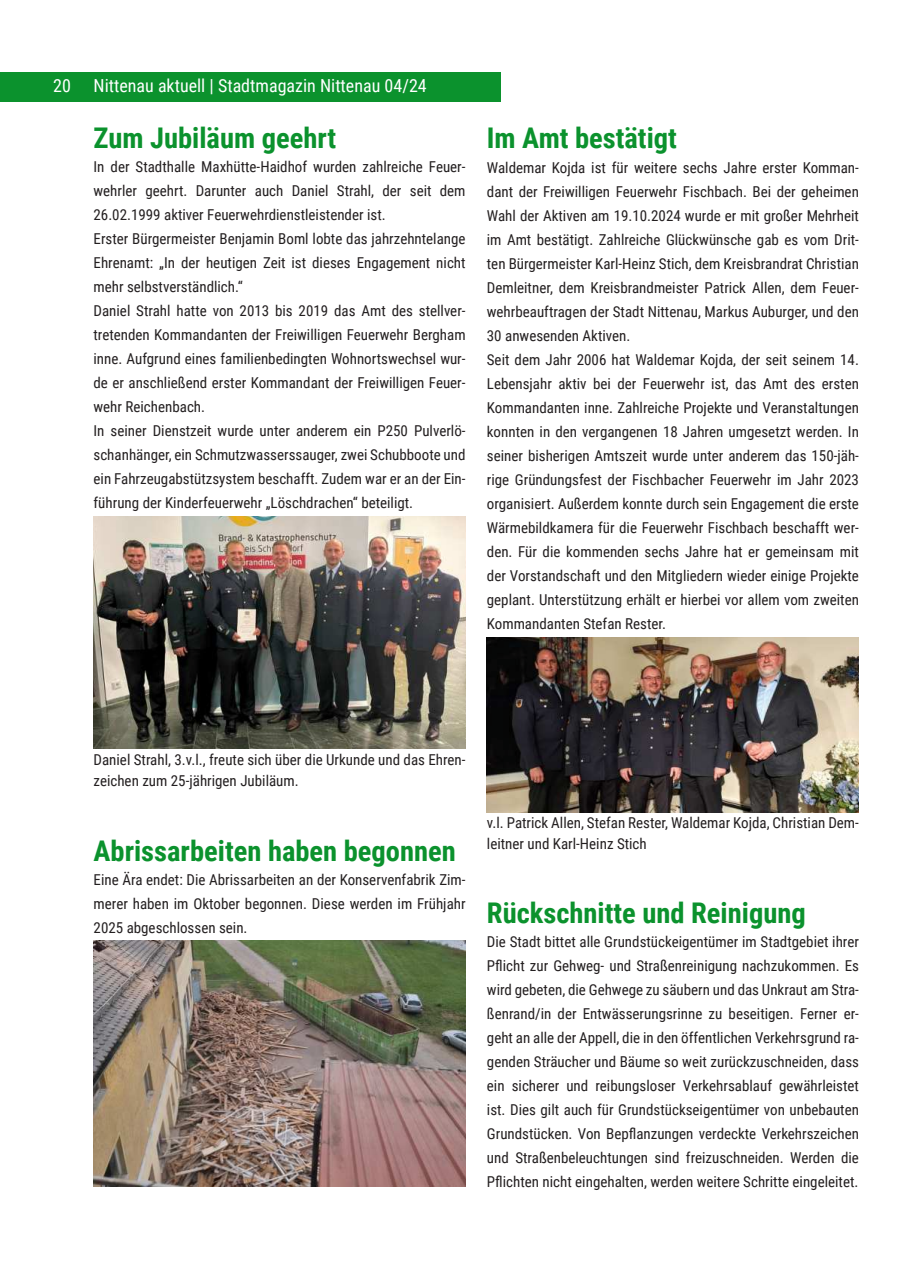
<style>
.page{position:relative;width:910px;height:1280px;background:#fff}
.page>*{position:absolute;margin:0;border:0;box-sizing:border-box;transform-origin:0 0}
.t1{font:700 28.5px "Roboto Condensed";color:#0b922d}
.t2{font:18px "Roboto Condensed";color:#fff}
.t3{font:15px/24px "Roboto Condensed";color:#231f20}
</style>
<div class="page">
<div style="left:0;top:72px;width:500px;height:30px;background:#0b922d"></div>
<img style="left:94px;top:516px;width:372px;height:233px">
<img style="left:487px;top:638px;width:372px;height:174px">
<img style="left:94px;top:940px;width:372px;height:246px">
<p class="t2" style="left:53px;top:77px;width:19px">20</p>
<p class="t2" style="left:94px;top:77px;width:335px">Nittenau aktuell | Stadtmagazin Nittenau 04/24</p>
<h1 class="t1" style="left:94px;top:126px;width:244px">Zum Jubiläum geehrt</h1>
<p class="t3" style="left:94px;top:156px;width:374px">In der Stadthalle Maxhütte-Haidhof wurden zahlreiche Feuer&shy;wehrler geehrt. Darunter auch Daniel Strahl, der seit dem 26.02.1999 aktiver Feuerwehrdienstleistender ist.<br>Erster Bürgermeister Benjamin Boml lobte das jahrzehntelange Ehrenamt: „In der heutigen Zeit ist dieses Engagement nicht mehr selbstverständlich.“<br>Daniel Strahl hatte von 2013 bis 2019 das Amt des stellver&shy;tretenden Kommandanten der Freiwilligen Feuerwehr Bergham inne. Aufgrund eines familienbedingten Wohnortswechsel wur&shy;de er anschließend erster Kommandant der Freiwilligen Feuer&shy;wehr Reichenbach.<br>In seiner Dienstzeit wurde unter anderem ein P250 Pulverlö&shy;schanhänger, ein Schmutzwasserssauger, zwei Schubboote und ein Fahrzeugabstützsystem beschafft. Zudem war er an der Ein&shy;führung der Kinderfeuerwehr „Löschdrachen“ beteiligt.</p>
<h1 class="t1" style="left:487px;top:126px;width:192px">Im Amt bestätigt</h1>
<p class="t3" style="left:487px;top:157px;width:374px">Waldemar Kojda ist für weitere sechs Jahre erster Komman&shy;dant der Freiwilligen Feuerwehr Fischbach. Bei der geheimen Wahl der Aktiven am 19.10.2024 wurde er mit großer Mehrheit im Amt bestätigt. Zahlreiche Glückwünsche gab es vom Drit&shy;ten Bürgermeister Karl-Heinz Stich, dem Kreisbrandrat Christian Demleitner, dem Kreisbrandmeister Patrick Allen, dem Feuer&shy;wehrbeauftragen der Stadt Nittenau, Markus Auburger, und den 30 anwesenden Aktiven.<br>Seit dem Jahr 2006 hat Waldemar Kojda, der seit seinem 14.<br>Lebensjahr aktiv bei der Feuerwehr ist, das Amt des ersten Kommandanten inne. Zahlreiche Projekte und Veranstaltungen konnten in den vergangenen 18 Jahren umgesetzt werden. In seiner bisherigen Amtszeit wurde unter anderem das 150-jäh&shy;rige Gründungsfest der Fischbacher Feuerwehr im Jahr 2023 organisiert. Außerdem konnte durch sein Engagement die erste Wärmebildkamera für die Feuerwehr Fischbach beschafft wer&shy;den. Für die kommenden sechs Jahre hat er gemeinsam mit der Vorstandschaft und den Mitgliedern wieder einige Projekte geplant. Unterstützung erhält er hierbei vor allem vom zweiten Kommandanten Stefan Rester.</p>
<p class="t3" style="left:94px;top:751px;width:374px;line-height:21px">Daniel Strahl, 3.v.l., freute sich über die Urkunde und das Ehren&shy;zeichen zum 25-jährigen Jubiläum.</p>
<h1 class="t1" style="left:94px;top:839px;width:364px">Abrissarbeiten haben begonnen</h1>
<p class="t3" style="left:94px;top:869px;width:374px;text-align:justify">Eine Ära endet: Die Abrissarbeiten an der Konservenfabrik Zim&shy;merer haben im Oktober begonnen. Diese werden im Frühjahr 2025 abgeschlossen sein.</p>
<p class="t3" style="left:487px;top:814px;width:374px;line-height:21px">v.l. Patrick Allen, Stefan Rester, Waldemar Kojda, Christian Dem&shy;leitner und Karl-Heinz Stich</p>
<h1 class="t1" style="left:487px;top:900px;width:320px">Rückschnitte und Reinigung</h1>
<p class="t3" style="left:487px;top:930px;width:374px;text-align:justify">Die Stadt bittet alle Grundstückeigentümer im Stadtgebiet ihrer P昀氀icht zur Gehweg- und Straßenreinigung nachzukommen. Es wird gebeten, die Gehwege zu säubern und das Unkraut am Stra&shy;ßenrand/in der Entwässerungsrinne zu beseitigen. Ferner er&shy;geht an alle der Appell, die in den öffentlichen Verkehrsgrund ra&shy;genden Sträucher und Bäume so weit zurückzuschneiden, dass ein sicherer und reibungsloser Verkehrsablauf gewährleistet ist. Dies gilt auch für Grundstückseigentümer von unbebauten Grundstücken. Von Bep昀氀anzungen verdeckte Verkehrszeichen und Straßenbeleuchtungen sind freizuschneiden. Werden die P昀氀ichten nicht eingehalten, werden weitere Schritte eingeleitet.</p>
</div>
